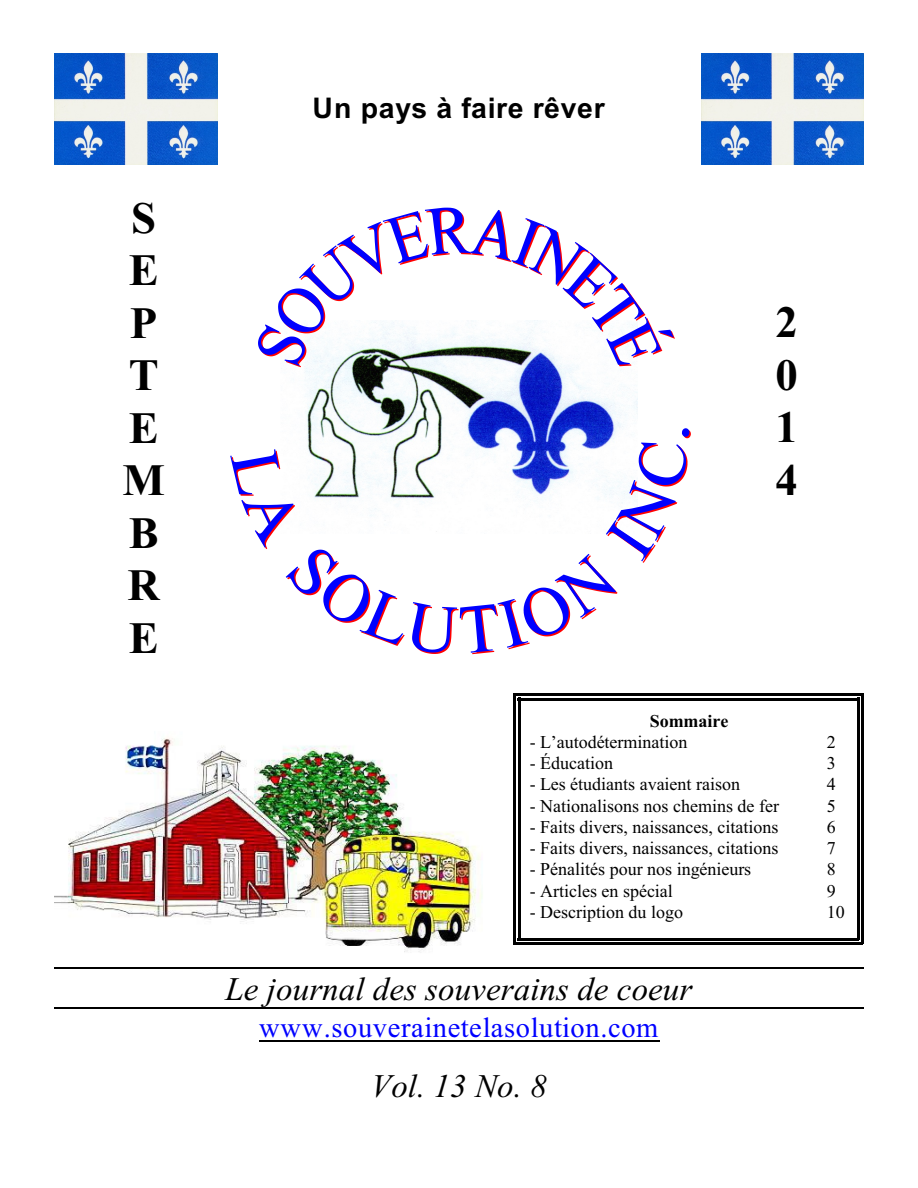
<style>
.page{position:relative;width:918px;height:1188px;background:#fff}
.page>*{position:absolute;margin:0;border:0;box-sizing:border-box;transform-origin:0 0}
.t1{font:700 44.85px/52.5px "Times New Roman";color:#000}
.t2{font:italic 33px "Times New Roman";letter-spacing:.005em;color:#000}
.t3{font:28.5px "Times New Roman";letter-spacing:.02em;color:#00f}
.t4{font:700 28.5px "Arial";letter-spacing:.025em;color:#000}
.t5{font:18px "Times New Roman";color:#000}
.t6{font:700 18px "Times New Roman";color:#000}
</style>
<div class="page">
<img style="left:701px;top:54px;width:162px;height:110px">
<hr style="left:518px;top:698px;width:2px;height:242px;background:#000">
<hr style="left:857px;top:698px;width:2px;height:242px;background:#000">
<hr style="left:518px;top:698px;width:341px;height:2px;background:#000">
<hr style="left:518px;top:938px;width:341px;height:2px;background:#000">
<hr style="left:514px;top:694px;width:2px;height:250px;background:#000">
<hr style="left:861px;top:694px;width:3px;height:250px;background:#000">
<hr style="left:514px;top:694px;width:349px;height:2px;background:#000">
<hr style="left:514px;top:942px;width:349px;height:3px;background:#000">
<img style="left:55px;top:54px;width:162px;height:110px">
<img style="left:300px;top:367px;width:337px;height:131px">
<img style="left:54px;top:738px;width:428px;height:214px">
<hr style="left:259px;top:1040px;width:400px;height:1px;background:#000">
<hr style="left:54px;top:968px;width:810px;height:1px;background:#000">
<hr style="left:54px;top:1008px;width:810px;height:1px;background:#000">
<svg style="left:258px;top:208px;width:417px;height:159px"></svg>
<svg style="left:230px;top:449px;width:175px;height:197px"></svg>
<svg style="left:412px;top:428px;width:279px;height:226px"></svg>
<h1 class="t1" style="left:122px;top:196px;width:44px">S<br>E<br>P<br>T<br>E<br>M<br>B<br>R<br>E</h1>
<h3 class="t4" style="left:313px;top:98px;width:294px">Un pays à faire rêver</h3>
<h1 class="t1" style="left:775px;top:301px;width:24px;text-align:justify">2<br>0<br>1<br>4</h1>
<p class="t6" style="left:650px;top:715px;width:80px">Sommaire</p>
<p class="t5" style="left:530px;top:735px;width:159px">- L’autodétermination</p>
<p class="t5" style="left:827px;top:735px;width:10px">2</p>
<p class="t5" style="left:530px;top:757px;width:85px">- Éducation</p>
<p class="t5" style="left:827px;top:757px;width:10px">3</p>
<p class="t5" style="left:530px;top:778px;width:212px">- Les étudiants avaient raison</p>
<p class="t5" style="left:827px;top:778px;width:10px">4</p>
<p class="t5" style="left:530px;top:799px;width:251px">- Nationalisons nos chemins de fer</p>
<p class="t5" style="left:827px;top:799px;width:10px">5</p>
<p class="t5" style="left:530px;top:820px;width:250px">- Faits divers, naissances, citations</p>
<p class="t5" style="left:827px;top:820px;width:10px">6</p>
<p class="t5" style="left:530px;top:842px;width:250px">- Faits divers, naissances, citations</p>
<p class="t5" style="left:827px;top:842px;width:10px">7</p>
<p class="t5" style="left:530px;top:863px;width:223px">- Pénalités pour nos ingénieurs</p>
<p class="t5" style="left:827px;top:863px;width:10px">8</p>
<p class="t5" style="left:530px;top:884px;width:145px">- Articles en spécial</p>
<p class="t5" style="left:827px;top:884px;width:10px">9</p>
<p class="t5" style="left:530px;top:905px;width:155px">- Description du logo</p>
<p class="t5" style="left:827px;top:905px;width:19px">10</p>
<h2 class="t2" style="left:226px;top:977px;width:468px">Le journal des souverains de coeur</h2>
<h3 class="t3" style="left:259px;top:1018px;width:401px">www.souverainetelasolution.com</h3>
<h2 class="t2" style="left:371px;top:1074px;width:177px">Vol. 13 No. 8</h2>
</div>
